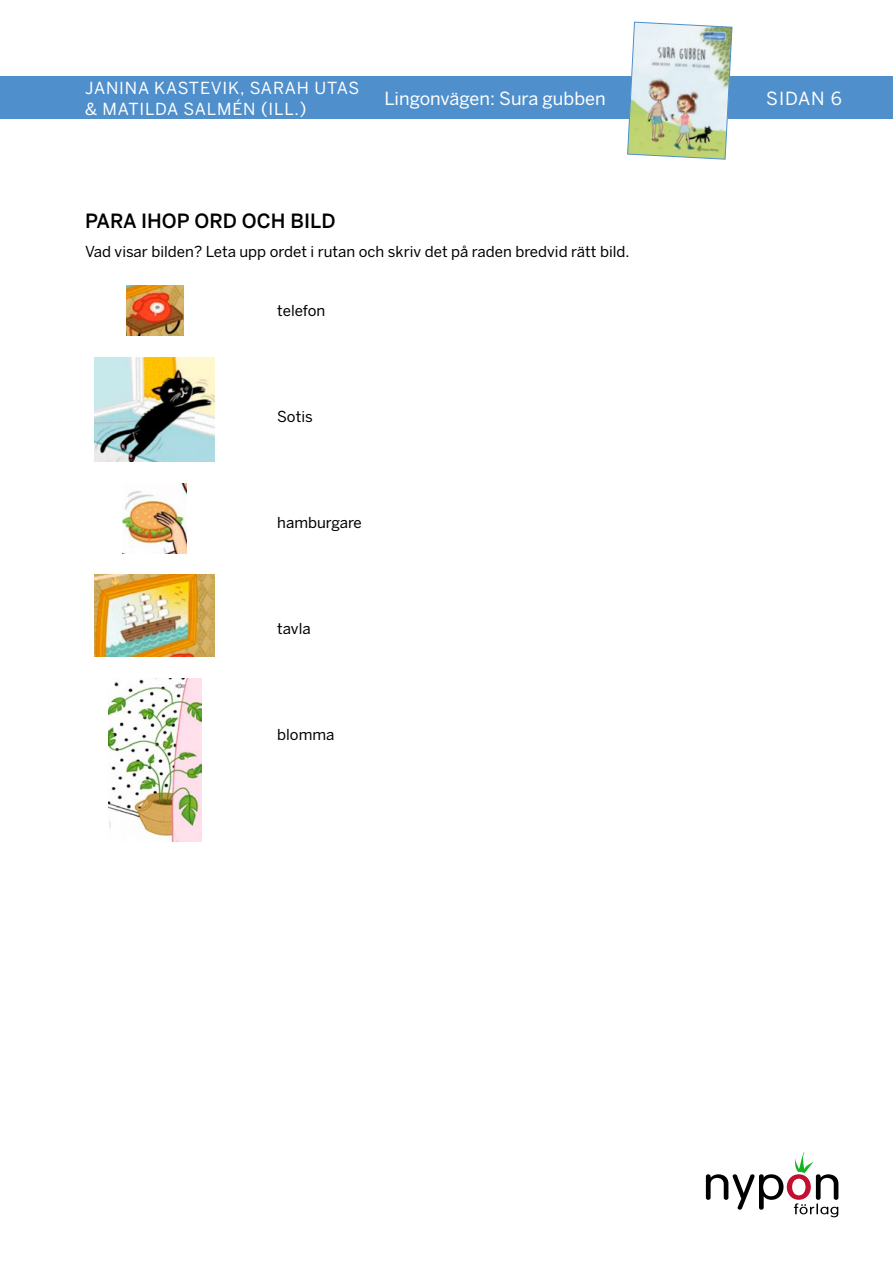
<style>
.page{position:relative;width:893px;height:1263px;background:#fff}
.page>*{position:absolute;margin:0;border:0;box-sizing:border-box;transform-origin:0 0}
.t1{font:500 19.5px "Benton Sans";color:#000}
.t2{font:18px "Benton Sans";color:#fff}
.t3{font:16.5px/21.6px "Benton Sans";letter-spacing:.05em;color:#fff}
.t4{font:15px "Benton Sans";color:#000}
</style>
<div class="page">
<div style="left:0;top:77px;width:893px;height:42px;background:#4e8fcc"></div>
<img style="left:627px;top:21px;width:106px;height:139px">
<svg style="left:706px;top:1152px;width:132px;height:65px"></svg>
<img style="left:108px;top:678px;width:93px;height:163px">
<img style="left:95px;top:575px;width:120px;height:81px">
<img style="left:123px;top:483px;width:64px;height:70px">
<img style="left:95px;top:357px;width:120px;height:104px">
<img style="left:126px;top:286px;width:57px;height:50px">
<p class="t3" style="left:85px;top:77px;width:276px">JANINA KASTEVIK, SARAH UTAS &amp; MATILDA SALMÉN (ILL.)</p>
<p class="t2" style="left:384px;top:87px;width:223px">Lingonvägen: Sura gubben</p>
<p class="t2" style="left:766px;top:87px;width:77px">SIDAN 6</p>
<h1 class="t1" style="left:85px;top:209px;width:252px">PARA IHOP ORD OCH BILD</h1>
<p class="t4" style="left:85px;top:243px;width:546px">Vad visar bilden? Leta upp ordet i rutan och skriv det på raden bredvid rätt bild.</p>
<p class="t4" style="left:277px;top:301px;width:50px">telefon</p>
<p class="t4" style="left:277px;top:407px;width:37px">Sotis</p>
<p class="t4" style="left:277px;top:513px;width:86px">hamburgare</p>
<p class="t4" style="left:277px;top:619px;width:35px">tavla</p>
<p class="t4" style="left:277px;top:725px;width:59px">blomma</p>
</div>
